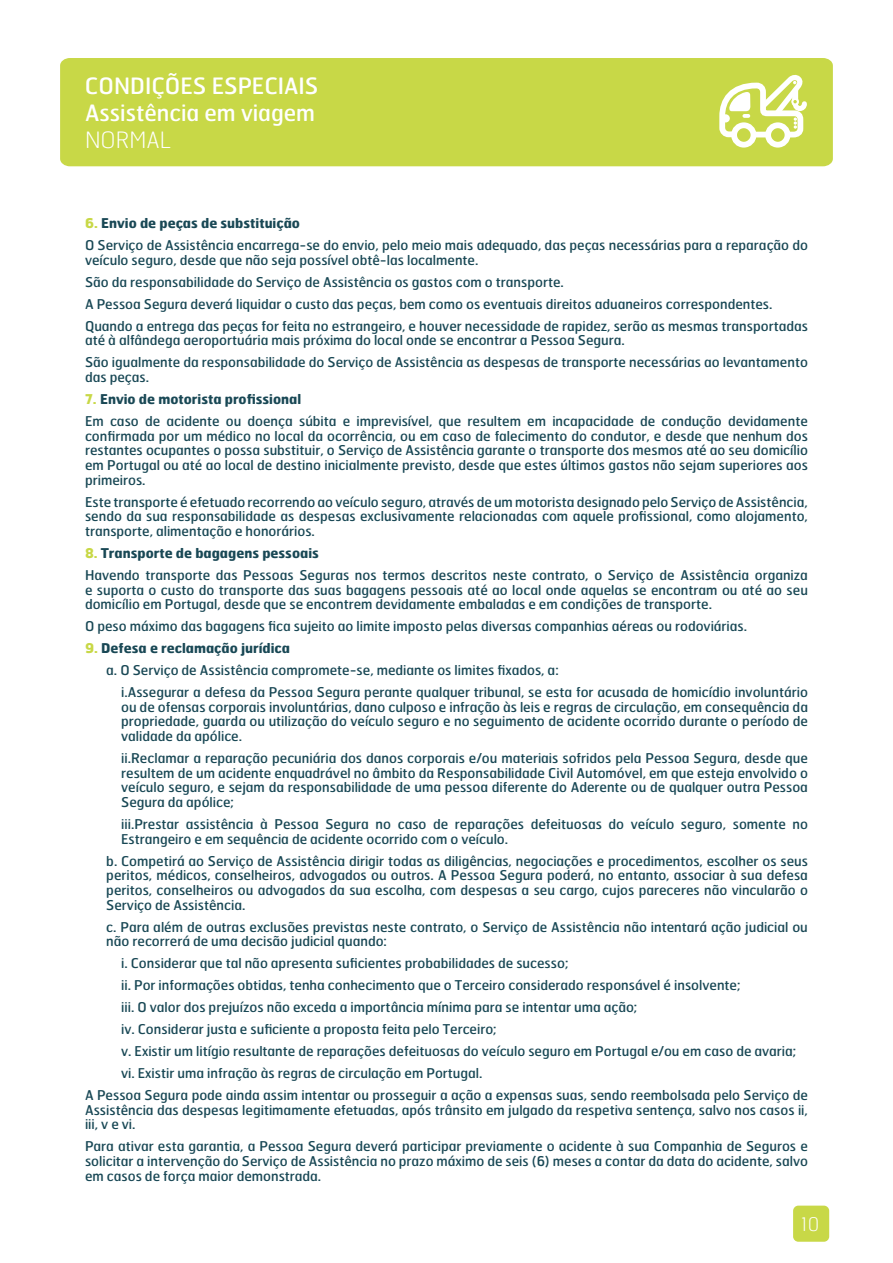
<style>
.page{position:relative;width:893px;height:1263px;background:#fff}
.page>*{position:absolute;margin:0;border:0;box-sizing:border-box;transform-origin:0 0}
.t1{font:22.5px/27px "Hermes";color:#fff}
.t2{font:100 22.5px "Hermes";color:#fff}
.t3{font:100 18.75px "Hermes";color:#fff}
.t4{font:13.5px/14.7px "Hermes";color:#194855}
.t5{font:700 13.5px "Hermes";color:#194855}
.s1{font-weight:700;color:#c8d847}
.s2{font-weight:700}
.s3{color:#c8d847}
</style>
<div class="page">
<div style="left:793px;top:1205px;width:36px;height:37px;background:#c8d847;border-radius:5px"></div>
<div style="left:60px;top:58px;width:773px;height:108px;background:#c8d847"></div>
<div style="left:731px;top:122px;width:25px;height:26px;border:6px solid #fff;border-radius:50%"></div>
<div style="left:765px;top:122px;width:25px;height:26px;border:6px solid #fff;border-radius:50%"></div>
<svg style="left:716px;top:72px;width:93px;height:68px"></svg>
<h1 class="t1" style="left:85px;top:72px;width:235px">CONDIÇÕES ESPECIAIS<br>Assistência em viagem</h1>
<h1 class="t2" style="left:85px;top:126px;width:87px">NORMAL</h1>
<p class="t4" style="left:85px;top:212px;width:724px;line-height:21.9px"><span class="s1">6.</span> <span class="s2">Envio de peças de substituição<br></span>O Serviço de Assistência encarrega-se do envio, pelo meio mais adequado, das peças necessárias para a reparação do</p>
<p class="t4" style="left:85px;top:249px;width:724px;line-height:21.9px">veículo seguro, desde que não seja possível obtê-las localmente.<br>São da responsabilidade do Serviço de Assistência os gastos com o transporte.<br>A Pessoa Segura deverá liquidar o custo das peças, bem como os eventuais direitos aduaneiros correspondentes.<br>Quando a entrega das peças for feita no estrangeiro, e houver necessidade de rapidez, serão as mesmas transportadas</p>
<p class="t4" style="left:85px;top:329px;width:724px;line-height:21.9px">até à alfândega aeroportuária mais próxima do local onde se encontrar a Pessoa Segura.<br>São igualmente da responsabilidade do Serviço de Assistência as despesas de transporte necessárias ao levantamento</p>
<p class="t4" style="left:85px;top:369px;width:66px">das peças.</p>
<p class="t4" style="left:85px;top:388px;width:724px;line-height:21.9px"><span class="s1">7.</span> <span class="s2">Envio de motorista profissional<br></span>Em caso de acidente ou doença súbita e imprevisível, que resultem em incapacidade de condução devidamente</p>
<p class="t4" style="left:85px;top:428px;width:724px;text-align:justify">confirmada por um médico no local da ocorrência, ou em caso de falecimento do condutor, e desde que nenhum dos restantes ocupantes o possa substituir, o Serviço de Assistência garante o transporte dos mesmos até ao seu domicílio em Portugal ou até ao local de destino inicialmente previsto, desde que estes últimos gastos não sejam superiores aos primeiros.</p>
<p class="t4" style="left:85px;top:494px;width:724px;text-align:justify">Este transporte é efetuado recorrendo ao veículo seguro, através de um motorista designado pelo Serviço de Assistência, sendo da sua responsabilidade as despesas exclusivamente relacionadas com aquele profissional, como alojamento, transporte, alimentação e honorários.</p>
<p class="t4" style="left:85px;top:542px;width:724px;line-height:21.9px"><span class="s1">8.</span> <span class="s2">Transporte de bagagens pessoais<br></span>Havendo transporte das Pessoas Seguras nos termos descritos neste contrato, o Serviço de Assistência organiza</p>
<p class="t4" style="left:85px;top:582px;width:724px">e suporta o custo do transporte das suas bagagens pessoais até ao local onde aquelas se encontram ou até ao seu domicílio em Portugal, desde que se encontrem devidamente embaladas e em condições de transporte.</p>
<p class="t4" style="left:85px;top:618px;width:664px">O peso máximo das bagagens fica sujeito ao limite imposto pelas diversas companhias aéreas ou rodoviárias.</p>
<p class="t5" style="left:85px;top:639px;width:207px"><span class="s3">9.</span> Defesa e reclamação jurídica</p>
<p class="t4" style="left:106px;top:662px;width:454px">a. O Serviço de Assistência compromete-se, mediante os limites fixados, a:</p>
<p class="t4" style="left:121px;top:684px;width:688px">i.Assegurar a defesa da Pessoa Segura perante qualquer tribunal, se esta for acusada de homicídio involuntário</p>
<p class="t4" style="left:121px;top:699px;width:688px;text-align:justify">ou de ofensas corporais involuntárias, dano culposo e infração às leis e regras de circulação, em consequência da propriedade, guarda ou utilização do veículo seguro e no seguimento de acidente ocorrido durante o período de validade da apólice.</p>
<p class="t4" style="left:121px;top:750px;width:688px;text-align:justify">ii.Reclamar a reparação pecuniária dos danos corporais e/ou materiais sofridos pela Pessoa Segura, desde que resultem de um acidente enquadrável no âmbito da Responsabilidade Civil Automóvel, em que esteja envolvido o veículo seguro, e sejam da responsabilidade de uma pessoa diferente do Aderente ou de qualquer outra Pessoa Segura da apólice;</p>
<p class="t4" style="left:121px;top:816px;width:688px">iii.Prestar assistência à Pessoa Segura no caso de reparações defeituosas do veículo seguro, somente no<br>Estrangeiro e em sequência de acidente ocorrido com o veículo.</p>
<p class="t4" style="left:106px;top:853px;width:703px;text-align:justify">b. Competirá ao Serviço de Assistência dirigir todas as diligências, negociações e procedimentos, escolher os seus peritos, médicos, conselheiros, advogados ou outros. A Pessoa Segura poderá, no entanto, associar à sua defesa peritos, conselheiros ou advogados da sua escolha, com despesas a seu cargo, cujos pareceres não vincularão o Serviço de Assistência.</p>
<p class="t4" style="left:106px;top:919px;width:703px">c. Para além de outras exclusões previstas neste contrato, o Serviço de Assistência não intentará ação judicial ou não recorrerá de uma decisão judicial quando:</p>
<p class="t4" style="left:121px;top:956px;width:449px">i. Considerar que tal não apresenta suficientes probabilidades de sucesso;</p>
<p class="t4" style="left:121px;top:977px;width:621px">ii. Por informações obtidas, tenha conhecimento que o Terceiro considerado responsável é insolvente;</p>
<p class="t4" style="left:121px;top:999px;width:518px">iii. O valor dos prejuízos não exceda a importância mínima para se intentar uma ação;</p>
<p class="t4" style="left:121px;top:1021px;width:377px">iv. Considerar justa e suficiente a proposta feita pelo Terceiro;</p>
<p class="t4" style="left:121px;top:1043px;width:677px">v. Existir um litígio resultante de reparações defeituosas do veículo seguro em Portugal e/ou em caso de avaria;</p>
<p class="t4" style="left:121px;top:1065px;width:363px">vi. Existir uma infração às regras de circulação em Portugal.</p>
<p class="t4" style="left:85px;top:1087px;width:724px">A Pessoa Segura pode ainda assim intentar ou prosseguir a ação a expensas suas, sendo reembolsada pelo Serviço de</p>
<p class="t4" style="left:85px;top:1102px;width:724px">Assistência das despesas legitimamente efetuadas, após trânsito em julgado da respetiva sentença, salvo nos casos ii, iii, v e vi.</p>
<p class="t4" style="left:85px;top:1138px;width:724px;text-align:justify">Para ativar esta garantia, a Pessoa Segura deverá participar previamente o acidente à sua Companhia de Seguros e solicitar a intervenção do Serviço de Assistência no prazo máximo de seis (6) meses a contar da data do acidente, salvo em casos de força maior demonstrada.</p>
<h2 class="t3" style="left:801px;top:1212px;width:19px">10</h2>
</div>
